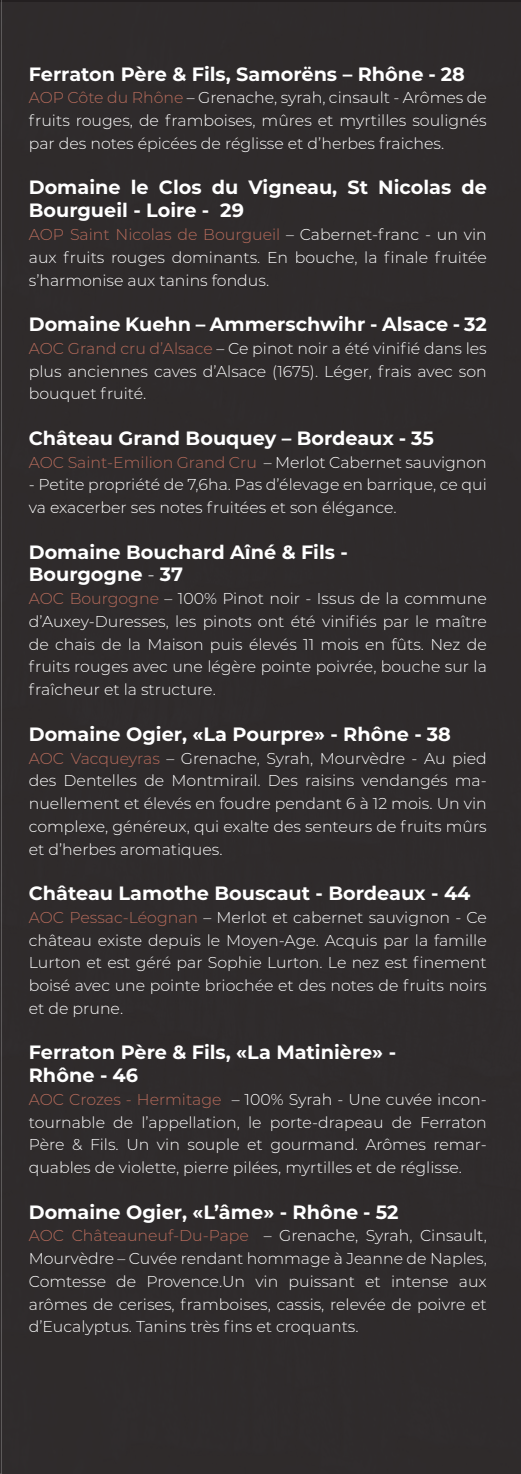
<style>
.page{position:relative;width:521px;height:1474px;background:#fff}
.page>*{position:absolute;margin:0;border:0;box-sizing:border-box;transform-origin:0 0}
.t1{font:700 19.25px/22.8px "Montserrat";color:#fff}
.t2{font:300 15.75px/22.8px "Montserrat";color:#fff;text-align:justify}
.t3{font:300 15.75px "Montserrat";color:#b66b5b}
.s1{color:#b66b5b}
.s2{color:#fff}
.s3{font-weight:300}
</style>
<div class="page">
<div style="left:0;top:3px;width:521px;height:1470px;background:#2f2b2c"></div>
<p class="t1" style="left:29px;top:61px;width:437px">Ferraton Père &amp; Fils, Samorëns – Rhône - 28</p>
<p class="t2" style="left:29px;top:86px;width:459px"><span class="s1">AOP Côte du Rhône</span> – Grenache, syrah, cinsault - Arômes de fruits rouges, de framboises, mûres et myrtilles soulignés par des notes épicées de réglisse et d’herbes fraiches.</p>
<p class="t1" style="left:29px;top:175px;width:459px">Domaine le Clos du Vigneau, St Nicolas de<br>Bourgueil - Loire - 29</p>
<p class="t2" style="left:29px;top:222px;width:459px"><span class="s1">AOP Saint Nicolas de Bourgueil</span> – Cabernet-franc - un vin aux fruits rouges dominants. En bouche, la finale fruitée s’harmonise aux tanins fondus.</p>
<p class="t1" style="left:29px;top:312px;width:459px">Domaine Kuehn – Ammerschwihr - Alsace - 32</p>
<p class="t2" style="left:29px;top:336px;width:459px"><span class="s1">AOC Grand cru d’Alsace</span> – Ce pinot noir a été vinifié dans les plus anciennes caves d’Alsace (1675). Léger, frais avec son bouquet fruité.</p>
<p class="t1" style="left:29px;top:425px;width:407px">Château Grand Bouquey – Bordeaux - 35</p>
<p class="t3" style="left:29px;top:451px;width:459px">AOC Saint-Emilion Grand Cru <span class="s2">– Merlot Cabernet sauvignon</span></p>
<p class="t2" style="left:29px;top:473px;width:459px">- Petite propriété de 7,6ha. Pas d’élevage en barrique, ce qui va exacerber ses notes fruitées et son élégance.</p>
<p class="t1" style="left:29px;top:539px;width:321px">Domaine Bouchard Aîné &amp; Fils -<br>Bourgogne <span class="s3">-</span> 37</p>
<p class="t2" style="left:29px;top:586px;width:459px"><span class="s1">AOC Bourgogne</span> – 100% Pinot noir - Issus de la commune d’Auxey-Duresses, les pinots ont été vinifiés par le maître de chais de la Maison puis élevés 11 mois en fûts. Nez de fruits rouges avec une légère pointe poivrée, bouche sur la fraîcheur et la structure.</p>
<p class="t1" style="left:29px;top:721px;width:424px">Domaine Ogier, «La Pourpre» - Rhône - 38</p>
<p class="t2" style="left:29px;top:746px;width:459px"><span class="s1">AOC Vacqueyras</span> – Grenache, Syrah, Mourvèdre - Au pied des Dentelles de Montmirail. Des raisins vendangés ma&shy;nuellement et élevés en foudre pendant 6 à 12 mois. Un vin complexe, généreux, qui exalte des senteurs de fruits mûrs et d’herbes aromatiques.</p>
<p class="t1" style="left:29px;top:880px;width:443px">Château Lamothe Bouscaut - Bordeaux - 44</p>
<p class="t2" style="left:29px;top:905px;width:459px"><span class="s1">AOC Pessac-Léognan</span> – Merlot et cabernet sauvignon - Ce château existe depuis le Moyen-Age. Acquis par la famille Lurton et est géré par Sophie Lurton. Le nez est finement boisé avec une pointe briochée et des notes de fruits noirs et de prune.</p>
<p class="t1" style="left:29px;top:1040px;width:369px">Ferraton Père &amp; Fils, «La Matinière» -<br>Rhône - 46</p>
<p class="t2" style="left:29px;top:1087px;width:459px"><span class="s1">AOC Crozes - Hermitage</span> – 100% Syrah - Une cuvée incon&shy;tournable de l’appellation, le porte-drapeau de Ferraton Père &amp; Fils. Un vin souple et gourmand. Arômes remar&shy;quables de violette, pierre pilées, myrtilles et de réglisse.</p>
<p class="t1" style="left:29px;top:1199px;width:371px">Domaine Ogier, «L’âme» - Rhône - 52</p>
<p class="t2" style="left:29px;top:1223px;width:459px"><span class="s1">AOC Châteauneuf-Du-Pape</span> – Grenache, Syrah, Cinsault, Mourvèdre – Cuvée rendant hommage à Jeanne de Naples, Comtesse de Provence.Un vin puissant et intense aux arômes de cerises, framboises, cassis, relevée de poivre et d’Eucalyptus. Tanins très fins et croquants.</p>
</div>
